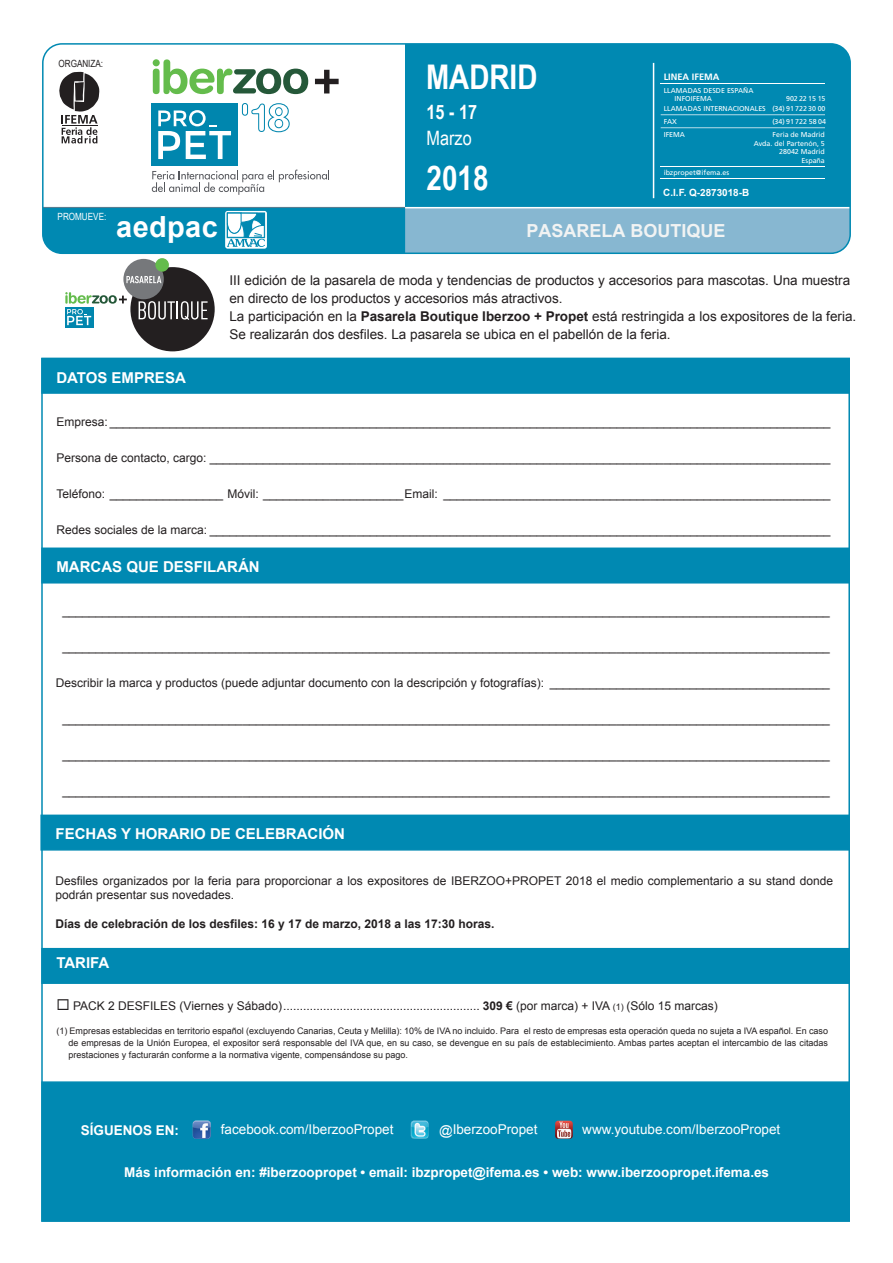
<style>
.page{position:relative;width:893px;height:1263px;background:#fff}
.page>*{position:absolute;margin:0;border:0;box-sizing:border-box;transform-origin:0 0}
.t1{font:700 33.9px "Arial Narrow";color:#fff}
.t2{font:700 29.1px "Arial";letter-spacing:.01em;color:#fff}
.t3{font:700 19.8px "Arial Narrow";color:#fff}
.t4{font:19.8px "Arial Narrow";color:#fff}
.t5{font:700 18px "Arial";color:#f1f3f3}
.t6{font:700 15px "Arial";color:#fff}
.t7{font:13.5px/18px "Arial";letter-spacing:-.005em;color:#231f20}
.t8{font:700 13.5px "Arial";color:#fff}
.t9{font:13.5px "Arial";color:#fff}
.t10{font:12px/14.4px "Arial";color:#231f20}
.t11{font:700 12px "Arial";color:#231f20}
.t12{font:700 9.9px "Arial";color:#fff}
.t13{font:9.9px "Arial Narrow";color:#231f20}
.t14{font:9.9px "Arial Narrow";color:#fff}
.t15{font:700 9.15px "Frutiger";color:#fff}
.t16{font:9px/12px "Arial";color:#231f20;text-align:justify}
.t17{font:7.05px/8.6px "Frutiger";color:#fff;text-align:right}
.s1{font-weight:700}
.s2{font-size:9px}
</style>
<div class="page">
<div style="left:405px;top:44px;width:445px;height:209px;background:#0089b2"></div>
<div style="left:405px;top:208px;width:445px;height:45px;background:#87b7d1"></div>
<hr style="left:405px;top:207px;width:445px;height:1px;background:#fff">
<div style="left:42px;top:43px;width:809px;height:211px;border:2px solid #0089b2;border-radius:19px"></div>
<hr style="left:653px;top:63px;width:1px;height:135px;background:#fff">
<svg style="left:59px;top:72px;width:40px;height:71px"></svg>
<hr style="left:661px;top:83px;width:164px;height:1px;background:#fff">
<hr style="left:661px;top:114px;width:164px;height:1px;background:#fff">
<hr style="left:661px;top:127px;width:164px;height:1px;background:#fff">
<hr style="left:661px;top:166px;width:164px;height:1px;background:#fff">
<hr style="left:661px;top:178px;width:164px;height:1px;background:#fff">
<svg style="left:43px;top:207px;width:363px;height:46px;background:#1290b6"></svg>
<svg style="left:152px;top:170px;width:177px;height:25px"></svg>
<div style="left:153px;top:69px;width:7px;height:25px;background:#64bc4c;border-radius:3px"></div>
<div style="left:153px;top:59px;width:7px;height:7px;background:#64bc4c;border-radius:50%"></div>
<svg style="left:163px;top:59px;width:145px;height:35px"></svg>
<div style="left:151px;top:104px;width:87px;height:62px;background:#0086ae"></div>
<svg style="left:158px;top:110px;width:73px;height:49px"></svg>
<svg style="left:315px;top:70px;width:24px;height:23px"></svg>
<svg style="left:242px;top:103px;width:48px;height:29px"></svg>
<div style="left:41px;top:358px;width:809px;height:36px;background:#0089b2;border:2px solid #0089b2"></div>
<div style="left:41px;top:547px;width:809px;height:36px;background:#0089b2;border:2px solid #0089b2"></div>
<div style="left:41px;top:948px;width:809px;height:36px;background:#0089b2;border:2px solid #0089b2"></div>
<div style="left:40px;top:814px;width:809px;height:36px;background:#0089b2;border:2px solid #0089b2"></div>
<div style="left:41px;top:1081px;width:809px;height:141px;background:#0089b2;border:2px solid #0089b2"></div>
<img style="left:411px;top:1121px;width:18px;height:18px">
<img style="left:193px;top:1120px;width:18px;height:19px">
<img style="left:555px;top:1121px;width:18px;height:18px">
<div style="left:130px;top:267px;width:85px;height:84px;background:#231f20;border-radius:50%"></div>
<div style="left:123px;top:259px;width:41px;height:40px;background:#76787b;border-radius:50%"></div>
<div style="left:155px;top:258px;width:14px;height:14px;background:#64bc4c;border-radius:50%"></div>
<svg style="left:139px;top:301px;width:69px;height:19px"></svg>
<svg style="left:126px;top:276px;width:35px;height:7px"></svg>
<svg style="left:65px;top:325px;width:29px;height:2px"></svg>
<svg style="left:65px;top:292px;width:62px;height:33px"></svg>
<p class="t13" style="left:59px;top:56px;width:46px">ORGANIZA:</p>
<p class="t14" style="left:58px;top:209px;width:50px">PROMUEVE:</p>
<h1 class="t1" style="left:426px;top:51px;width:113px">MADRID</h1>
<h3 class="t3" style="left:427px;top:97px;width:52px">15 - 17</h3>
<h3 class="t4" style="left:427px;top:123px;width:47px">Marzo</h3>
<h1 class="t1" style="left:427px;top:153px;width:63px">2018</h1>
<p class="t15" style="left:664px;top:71px;width:57px">LINEA IFEMA</p>
<p class="t17" style="left:675px;top:86px;width:80px;text-align:left;text-indent:-11px">LLAMADAS DESDE ESPAÑA<br>INFOIFEMA</p>
<p class="t17" style="left:786px;top:94px;width:41px">902 22 15 15</p>
<p class="t17" style="left:664px;top:104px;width:163px">LLAMADAS INTERNACIONALES (34) 91722 30 00</p>
<p class="t17" style="left:664px;top:117px;width:15px">FAX</p>
<p class="t17" style="left:772px;top:117px;width:55px">(34) 91722 58 04</p>
<p class="t17" style="left:664px;top:130px;width:23px">IFEMA</p>
<p class="t17" style="left:754px;top:130px;width:73px">Feria de Madrid<br>Avda. del Partenón, 5<br>28042 Madrid<br>España</p>
<p class="t17" style="left:664px;top:168px;width:67px">ibzpropet@ifema.es</p>
<p class="t12" style="left:663px;top:186px;width:87px">C.I.F. Q-2873018-B</p>
<h2 class="t2" style="left:116px;top:207px;width:103px">aedpac</h2>
<h3 class="t5" style="left:526px;top:218px;width:201px">PASARELA BOUTIQUE</h3>
<p class="t7" style="left:229px;top:272px;width:628px">III edición de la pasarela de moda y tendencias de productos y accesorios para mascotas. Una muestra en directo de los productos y accesorios más atractivos.<br>La participación en la <span class="s1">Pasarela Boutique Iberzoo + Propet</span> está restringida a los expositores de la feria.<br>Se realizarán dos desfiles. La pasarela se ubica en el pabellón de la feria.</p>
<p class="t6" style="left:56px;top:367px;width:131px">DATOS EMPRESA</p>
<p class="t10" style="left:56px;top:414px;width:776px">Empresa: ____________________________________________________________________________________________________________</p>
<p class="t10" style="left:56px;top:450px;width:776px">Persona de contacto, cargo: _____________________________________________________________________________________________</p>
<p class="t10" style="left:56px;top:486px;width:776px">Teléfono: _________________ Móvil: _____________________Email: __________________________________________________________</p>
<p class="t10" style="left:56px;top:522px;width:776px">Redes sociales de la marca: _____________________________________________________________________________________________</p>
<p class="t6" style="left:56px;top:557px;width:205px">MARCAS QUE DESFILARÁN</p>
<p class="t10" style="left:63px;top:604px;width:769px">___________________________________________________________________________________________________________________</p>
<p class="t10" style="left:63px;top:640px;width:769px">___________________________________________________________________________________________________________________</p>
<p class="t10" style="left:56px;top:676px;width:776px">Describir la marca y productos (puede adjuntar documento con la descripción y fotografías): __________________________________________</p>
<p class="t10" style="left:63px;top:712px;width:769px">___________________________________________________________________________________________________________________</p>
<p class="t10" style="left:63px;top:748px;width:769px">___________________________________________________________________________________________________________________</p>
<p class="t10" style="left:63px;top:784px;width:769px">___________________________________________________________________________________________________________________</p>
<p class="t6" style="left:56px;top:824px;width:291px">FECHAS Y HORARIO DE CELEBRACIÓN</p>
<p class="t10" style="left:56px;top:873px;width:779px">Desfiles organizados por la feria para proporcionar a los expositores de IBERZOO+PROPET 2018 el medio complementario a su stand donde podrán presentar sus novedades.</p>
<p class="t11" style="left:56px;top:916px;width:440px">Días de celebración de los desfiles: 16 y 17 de marzo, 2018 a las 17:30 horas.</p>
<p class="t6" style="left:56px;top:953px;width:55px">TARIFA</p>
<p class="t10" style="left:56px;top:999px;width:663px">◻ PACK 2 DESFILES (Viernes y Sábado)........................................................... <span class="s1">309 €</span> (por marca) + IVA <span class="s2">(1)</span> (Sólo 15 marcas)</p>
<p class="t16" style="left:68px;top:1025px;width:761px;text-indent:-12px">(1) Empresas establecidas en territorio español (excluyendo Canarias, Ceuta y Melilla): 10% de IVA no incluido. Para el resto de empresas esta operación queda no sujeta a IVA español. En caso de empresas de la Unión Europea, el expositor será responsable del IVA que, en su caso, se devengue en su país de establecimiento. Ambas partes aceptan el intercambio de las citadas prestaciones y facturarán conforme a la normativa vigente, compensándose su pago.</p>
<p class="t8" style="left:81px;top:1121px;width:100px">SÍGUENOS EN:</p>
<p class="t9" style="left:221px;top:1120px;width:174px">facebook.com/IberzooPropet</p>
<p class="t9" style="left:439px;top:1120px;width:100px">@IberzooPropet</p>
<p class="t9" style="left:582px;top:1120px;width:200px">www.youtube.com/IberzooPropet</p>
<p class="t8" style="left:124px;top:1164px;width:646px">Más información en: #iberzoopropet • email: ibzpropet@ifema.es • web: www.iberzoopropet.ifema.es</p>
</div>
